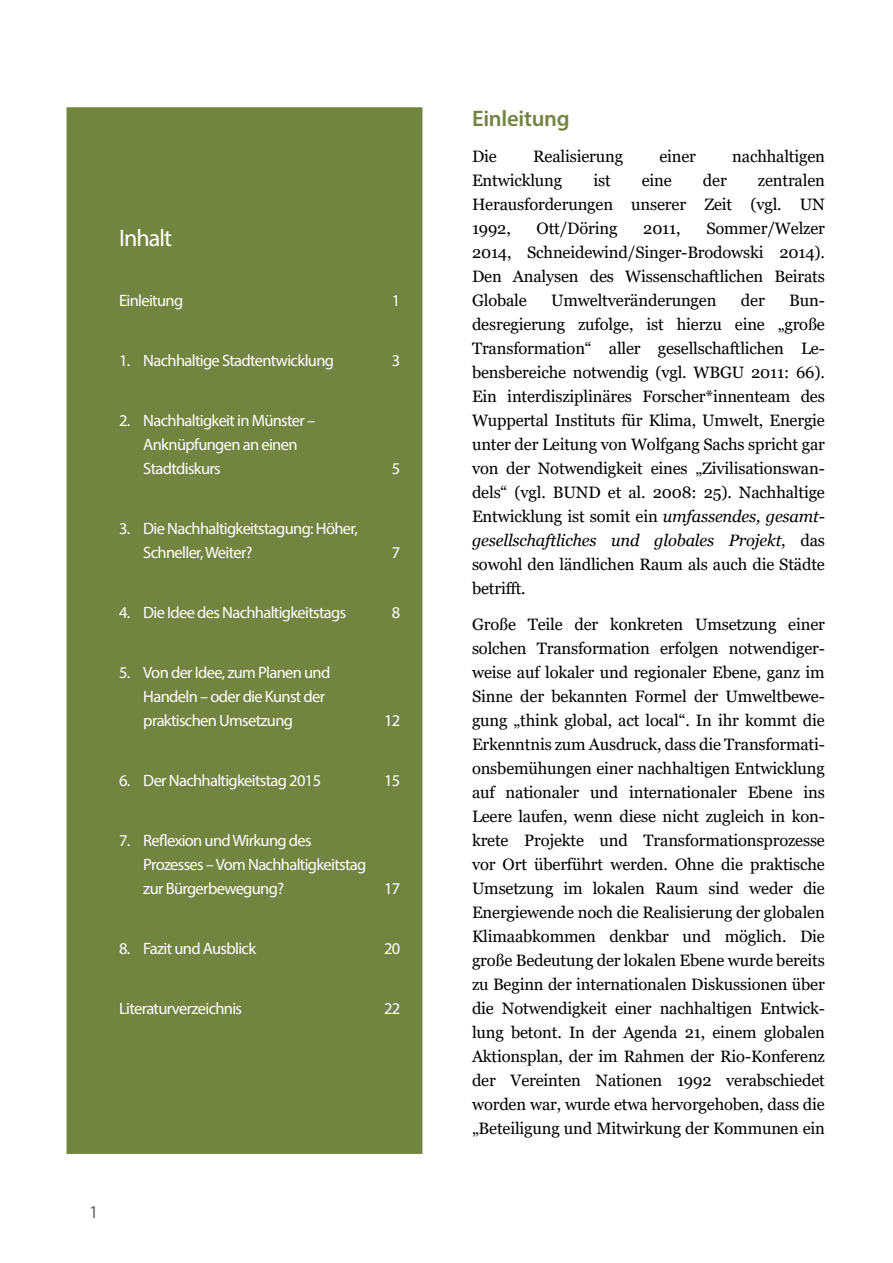
<style>
.page{position:relative;width:893px;height:1263px;background:#fff}
.page>*{position:absolute;margin:0;border:0;box-sizing:border-box;transform-origin:0 0}
.Inhaltsverzeichnis{font:24px "Myriad Pro";letter-spacing:-.04em;color:#fff}
.Überschrift_Ebene_oh{font:600 22.5px "Myriad Pro";letter-spacing:-.01em;color:#728540}
.Seitenzahlen{font:18px "Myriad Pro";color:#636366}
.t1{font:16.5px/24px "Georgia";letter-spacing:-.01em;color:#000002;text-align:justify}
.Inhaltsverzeichnis-2{font:16.5px/24px "Myriad Pro";letter-spacing:-.04em;color:#fff}
.s1{font-style:italic}
</style>
<div class="page">
<div style="left:67px;top:107px;width:355px;height:1047px;background:#728540"></div>
<p class="Inhaltsverzeichnis" style="left:119px;top:223px;width:54px">Inhalt</p>
<p class="Inhaltsverzeichnis-2" style="left:119px;top:288px;width:66px">Einleitung</p>
<p class="Inhaltsverzeichnis-2" style="left:392px;top:288px;width:10px">1</p>
<p class="Inhaltsverzeichnis-2" style="left:119px;top:348px;width:217px">1. Nachhaltige Stadtentwicklung</p>
<p class="Inhaltsverzeichnis-2" style="left:392px;top:348px;width:10px">3</p>
<p class="Inhaltsverzeichnis-2" style="left:143px;top:408px;width:173px;text-indent:-24px">2. Nachhaltigkeit in Münster –<br>Anknüpfungen an einen<br>Stadtdiskurs</p>
<p class="Inhaltsverzeichnis-2" style="left:143px;top:516px;width:216px;text-indent:-24px">3. Die Nachhaltigkeitstagung: Höher,<br>Schneller, Weiter?</p>
<p class="Inhaltsverzeichnis-2" style="left:392px;top:456px;width:10px">5</p>
<p class="Inhaltsverzeichnis-2" style="left:392px;top:540px;width:10px">7</p>
<p class="Inhaltsverzeichnis-2" style="left:119px;top:600px;width:229px">4. Die Idee des Nachhaltigkeitstags</p>
<p class="Inhaltsverzeichnis-2" style="left:392px;top:600px;width:10px">8</p>
<p class="Inhaltsverzeichnis-2" style="left:143px;top:660px;width:189px;text-indent:-24px">5. Von der Idee, zum Planen und<br>Handeln – oder die Kunst der praktischen Umsetzung</p>
<p class="Inhaltsverzeichnis-2" style="left:384px;top:708px;width:18px">12</p>
<p class="Inhaltsverzeichnis-2" style="left:119px;top:768px;width:204px">6. Der Nachhaltigkeitstag 2015</p>
<p class="Inhaltsverzeichnis-2" style="left:384px;top:768px;width:18px">15</p>
<p class="Inhaltsverzeichnis-2" style="left:143px;top:828px;width:225px;text-indent:-24px">7. Reflexion und Wirkung des<br>Prozesses – Vom Nachhaltigkeitstag zur Bürgerbewegung?</p>
<p class="Inhaltsverzeichnis-2" style="left:384px;top:876px;width:18px">17</p>
<p class="Inhaltsverzeichnis-2" style="left:119px;top:936px;width:138px">8. Fazit und Ausblick</p>
<p class="Inhaltsverzeichnis-2" style="left:384px;top:936px;width:18px">20</p>
<p class="Inhaltsverzeichnis-2" style="left:119px;top:996px;width:125px">Literaturverzeichnis</p>
<p class="Inhaltsverzeichnis-2" style="left:384px;top:996px;width:18px">22</p>
<p class="Seitenzahlen" style="left:89px;top:1201px;width:11px">1</p>
<p class="Überschrift_Ebene_oh" style="left:472px;top:104px;width:99px">Einleitung</p>
<p class="t1" style="left:472px;top:145px;width:26px">Die</p>
<p class="t1" style="left:533px;top:145px;width:91px">Realisierung</p>
<p class="t1" style="left:659px;top:145px;width:38px">einer</p>
<p class="t1" style="left:732px;top:145px;width:94px">nachhaltigen</p>
<p class="t1" style="left:472px;top:169px;width:92px">Entwicklung</p>
<p class="t1" style="left:593px;top:169px;width:19px">ist</p>
<p class="t1" style="left:642px;top:169px;width:32px">eine</p>
<p class="t1" style="left:703px;top:169px;width:25px">der</p>
<p class="t1" style="left:472px;top:169px;width:354px;text-indent:286px">zentralen Herausforderungen unserer Zeit (vgl. UN 1992,</p>
<p class="t1" style="left:472px;top:217px;width:354px;text-indent:234px">Sommer/Welzer 2014, Schneidewind/Singer-Brodowski 2014).<br>Den Analysen des Wissenschaftlichen Beirats Globale</p>
<p class="t1" style="left:537px;top:217px;width:82px">Ott/Döring</p>
<p class="t1" style="left:643px;top:217px;width:39px">2011,</p>
<p class="t1" style="left:551px;top:289px;width:167px">Umweltveränderungen</p>
<p class="t1" style="left:741px;top:289px;width:25px">der</p>
<p class="t1" style="left:472px;top:289px;width:354px;text-indent:317px">Bun&shy;desregierung zufolge, ist hierzu eine „große Transformation“ aller gesellschaftlichen Le&shy;bensbereiche notwendig (vgl. WBGU 2011: 66).<br>Ein interdisziplinäres Forscher*innenteam des Wuppertal Instituts für Klima, Umwelt, Energie unter der Leitung von Wolfgang Sachs spricht gar von der Notwendigkeit eines „Zivilisationswan&shy;dels“ (vgl. BUND et al. 2008: 25). Nachhaltige Entwicklung ist somit ein <span class="s1">umfassendes, gesamt&shy;gesellschaftliches und globales Projekt</span>, das sowohl den ländlichen Raum als auch die Städte betrifft.</p>
<p class="t1" style="left:472px;top:613px;width:354px">Große Teile der konkreten Umsetzung einer solchen Transformation erfolgen notwendiger&shy;weise auf lokaler und regionaler Ebene, ganz im Sinne der bekannten Formel der Umweltbewe&shy;gung „think global, act local“. In ihr kommt die Erkenntnis zum Ausdruck, dass die Transformati&shy;onsbemühungen einer nachhaltigen Entwicklung auf nationaler und internationaler Ebene ins Leere laufen, wenn diese nicht zugleich in kon&shy;krete Projekte und Transformationsprozesse vor Ort überführt werden. Ohne die praktische Umsetzung im lokalen Raum sind weder die Energiewende noch die Realisierung der globalen Klimaabkommen denkbar und möglich. Die große Bedeutung der lokalen Ebene wurde bereits zu Beginn der internationalen Diskussionen über die Notwendigkeit einer nachhaltigen Entwick&shy;lung betont. In der Agenda 21, einem globalen Aktionsplan, der im Rahmen der Rio-Konferenz der Vereinten Nationen 1992 verabschiedet worden war, wurde etwa hervorgehoben, dass die „Beteiligung und Mitwirkung der Kommunen ein</p>
</div>
